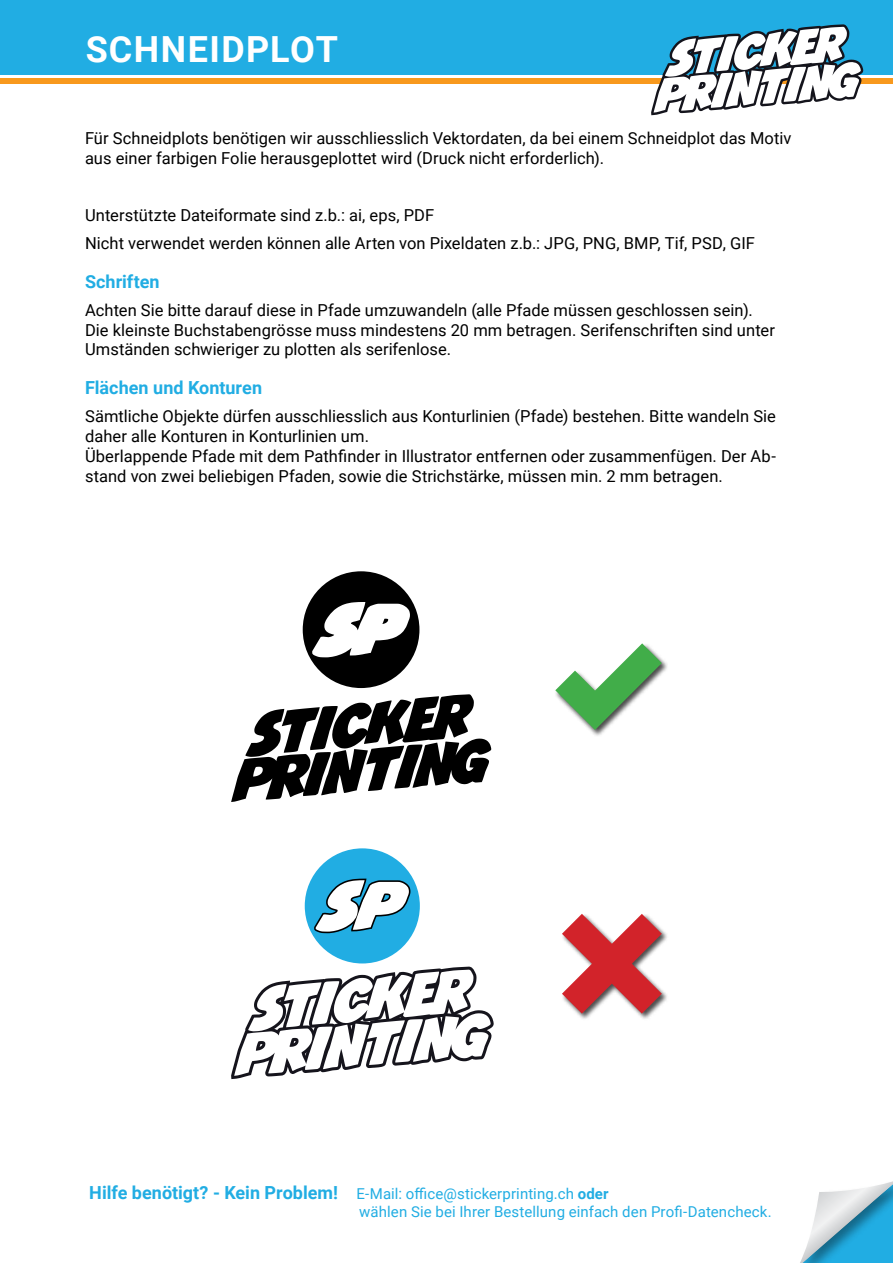
<style>
.page{position:relative;width:893px;height:1263px;background:#fff}
.page>*{position:absolute;margin:0;border:0;box-sizing:border-box;transform-origin:0 0}
.t1{font:700 36px "Roboto";letter-spacing:.03em;color:#fff}
.t2{font:700 18px "Roboto";color:#21ade3}
.t3{font:16.5px/19.8px "Roboto";color:#000}
.t4{font:15px/18px "Roboto";letter-spacing:.005em;color:#21ade3}
.s1{font-weight:700;font-size:18px}
.s2{font-weight:700}
</style>
<div class="page">
<svg style="left:800px;top:1181px;width:93px;height:82px"></svg>
<div style="left:0;top:78px;width:893px;height:6px;background:#f8991d"></div>
<div style="left:0;top:0;width:893px;height:74px;background:#21ade3"></div>
<svg style="left:651px;top:24px;width:212px;height:91px"></svg>
<div style="left:554px;top:642px;width:115px;height:95px;background:#000;opacity:.7"></div>
<svg style="left:555px;top:643px;width:107px;height:87px"></svg>
<div style="left:561px;top:913px;width:108px;height:108px;background:#000;opacity:.7"></div>
<svg style="left:562px;top:914px;width:100px;height:100px"></svg>
<svg style="left:231px;top:694px;width:260px;height:108px"></svg>
<svg style="left:303px;top:571px;width:116px;height:117px"></svg>
<svg style="left:231px;top:967px;width:263px;height:112px"></svg>
<div style="left:305px;top:848px;width:115px;height:115px;background:#21ade3;border-radius:50%"></div>
<svg style="left:314px;top:879px;width:96px;height:54px"></svg>
<h1 class="t1" style="left:86px;top:24px;width:254px">Schneidplot</h1>
<p class="t3" style="left:85px;top:128px;width:708px">Für Schneidplots benötigen wir ausschliesslich Vektordaten, da bei einem Schneidplot das Motiv aus einer farbigen Folie herausgeplottet wird (Druck nicht erforderlich).</p>
<p class="t3" style="left:85px;top:200px;width:671px;line-height:28.3px">Unterstützte Dateiformate sind z.b.: ai, eps, PDF<br>Nicht verwendet werden können alle Arten von Pixeldaten z.b.: JPG, PNG, BMP, Tif, PSD, GIF</p>
<p class="t2" style="left:85px;top:268px;width:76px">Schriften</p>
<p class="t3" style="left:85px;top:299px;width:691px">Achten Sie bitte darauf diese in Pfade umzuwandeln (alle Pfade müssen geschlossen sein).<br>Die kleinste Buchstabengrösse muss mindestens 20 mm betragen. Serifenschriften sind unter<br>Umständen schwieriger zu plotten als serifenlose.</p>
<p class="t2" style="left:85px;top:375px;width:179px">Flächen und Konturen</p>
<p class="t3" style="left:85px;top:406px;width:692px">Sämtliche Objekte dürfen ausschliesslich aus Konturlinien (Pfade) bestehen. Bitte wandeln Sie daher alle Konturen in Konturlinien um.<br>Überlappende Pfade mit dem Pathfinder in Illustrator entfernen oder zusammenfügen. Der Ab&shy;stand von zwei beliebigen Pfaden, sowie die Strichstärke, müssen min. 2 mm betragen.</p>
<p class="t4" style="left:359px;top:1184px;width:414px;text-indent:-270px"><span class="s1">Hilfe benötigt? - Kein Problem!</span> E-Mail: office@stickerprinting.ch <span class="s2">oder<br></span>wählen Sie bei Ihrer Bestellung einfach den Profi-Datencheck.</p>
</div>
